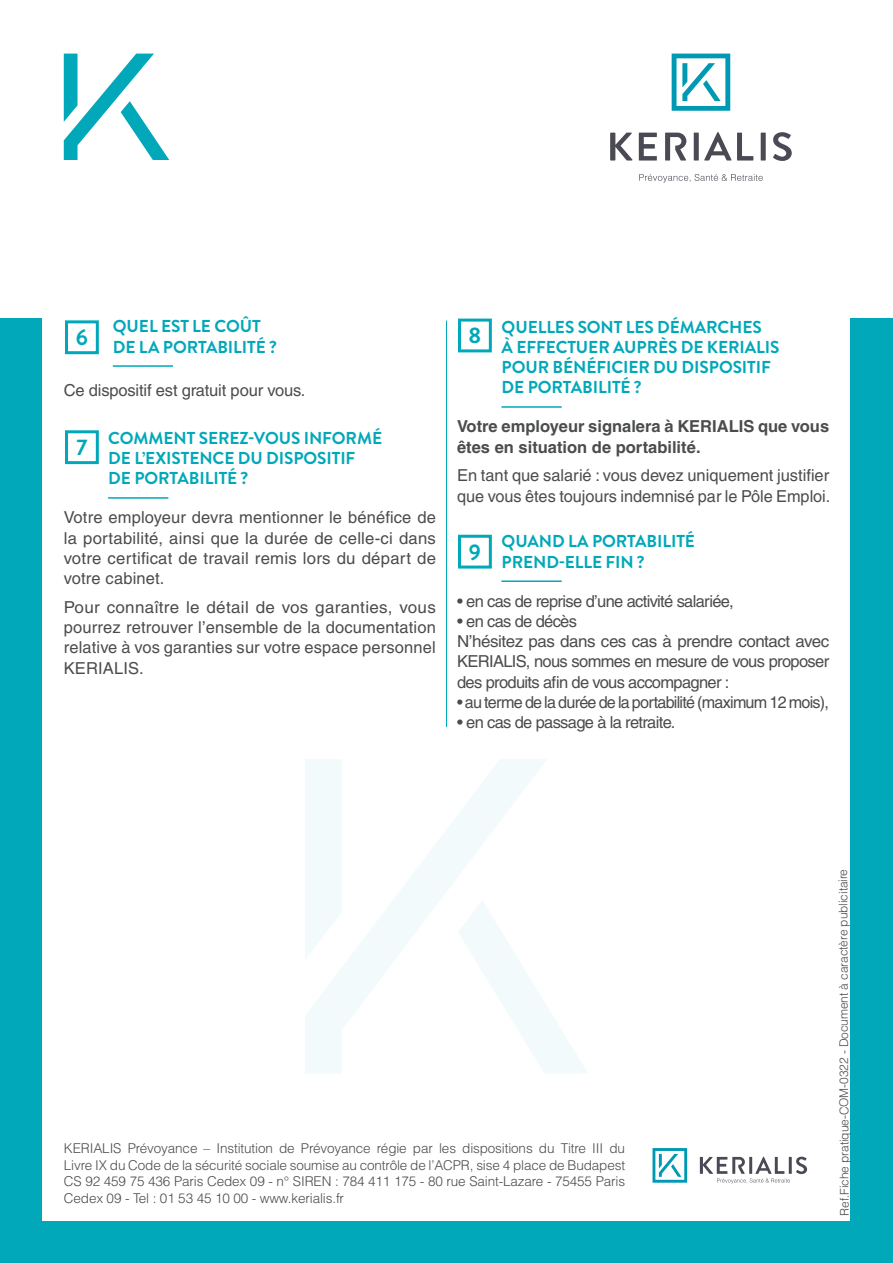
<style>
.page{position:relative;width:893px;height:1263px;background:#fff}
.page>*{position:absolute;margin:0;border:0;box-sizing:border-box;transform-origin:0 0}
.KE_FICHE_INTERTITRE{font:700 22.5px "Brandon Grotesque";color:#00a8b9}
.KE_FICHE_INTERTITRE-2{font:700 17.25px/20.2px "Brandon Grotesque";letter-spacing:-.005em;color:#00a8b9}
.TEXTE{font:16.5px/20.2px "Helvetica LT Pro";letter-spacing:-.01em;color:#4b4c4d;text-align:justify}
.TEXTE-2{font:16.5px "Helvetica LT Pro";letter-spacing:-.04em;color:#4b4c4d}
.TEXTE-3{font:700 16.5px/20.2px "Helvetica LT Pro";color:#4b4c4d}
.TEXTE-4{font:16.5px "Helvetica LT Pro";letter-spacing:-.045em;color:#4b4c4d}
.t1{font:300 13.5px/16.5px "Helvetica LT Pro";letter-spacing:-.01em;color:#4b4c4d;text-align:justify}
.KE_ADRESSE{font:300 12px "Helvetica LT Pro";letter-spacing:-.015em;color:#4b4c4d}
</style>
<div class="page">
<div style="left:0;top:319px;width:893px;height:944px;background:#00a8b9"></div>
<div style="left:43px;top:43px;width:807px;height:1177px;background:#fff"></div>
<hr style="left:789px;top:1157px;width:3px;height:17px;background:#4a4a54">
<svg style="left:796px;top:1157px;width:11px;height:17px"></svg>
<svg style="left:652px;top:1148px;width:35px;height:35px"></svg>
<svg style="left:700px;top:1157px;width:90px;height:26px"></svg>
<svg style="left:64px;top:54px;width:105px;height:106px"></svg>
<hr style="left:108px;top:497px;width:60px;height:2px;background:#00a8b9">
<hr style="left:501px;top:406px;width:61px;height:2px;background:#00a8b9">
<hr style="left:501px;top:580px;width:61px;height:2px;background:#00a8b9">
<svg style="left:610px;top:133px;width:22px;height:28px"></svg>
<svg style="left:639px;top:133px;width:18px;height:28px"></svg>
<div style="left:694px;top:133px;width:5px;height:28px;background:#4a4a54"></div>
<svg style="left:704px;top:132px;width:49px;height:29px"></svg>
<div style="left:761px;top:133px;width:5px;height:28px;background:#4a4a54"></div>
<svg style="left:773px;top:132px;width:19px;height:29px"></svg>
<svg style="left:665px;top:133px;width:21px;height:28px"></svg>
<svg style="left:672px;top:54px;width:58px;height:57px"></svg>
<svg style="left:639px;top:174px;width:124px;height:9px"></svg>
<hr style="left:113px;top:365px;width:60px;height:2px;background:#00a8b9">
<hr style="left:446px;top:321px;width:1px;height:406px;background:#00a8b9">
<svg style="left:547px;top:1007px;width:40px;height:66px"></svg>
<svg style="left:305px;top:759px;width:242px;height:314px"></svg>
<div style="left:65px;top:320px;width:34px;height:34px;border:3px solid #00a8b9"></div>
<div style="left:65px;top:430px;width:34px;height:34px;border:3px solid #00a8b9"></div>
<div style="left:458px;top:319px;width:34px;height:33px;border:3px solid #00a8b9"></div>
<div style="left:458px;top:535px;width:34px;height:33px;border:3px solid #00a8b9"></div>
<p class="KE_FICHE_INTERTITRE-2" style="left:113px;top:316px;width:149px">QUEL EST LE COÛT</p>
<p class="KE_FICHE_INTERTITRE-2" style="left:113px;top:337px;width:165px">DE LA PORTABILITÉ ?</p>
<p class="TEXTE" style="left:64px;top:380px;width:243px">Ce dispositif est gratuit pour vous.</p>
<p class="KE_FICHE_INTERTITRE" style="left:76px;top:322px;width:14px">6</p>
<p class="KE_FICHE_INTERTITRE" style="left:76px;top:432px;width:12px">7</p>
<p class="KE_FICHE_INTERTITRE-2" style="left:108px;top:428px;width:275px">COMMENT SEREZ-VOUS INFORMÉ</p>
<p class="KE_FICHE_INTERTITRE-2" style="left:108px;top:448px;width:249px">DE L’EXISTENCE DU DISPOSITIF</p>
<p class="KE_FICHE_INTERTITRE-2" style="left:108px;top:469px;width:142px">DE PORTABILITÉ ?</p>
<p class="TEXTE" style="left:64px;top:507px;width:374px">Votre employeur devra mentionner le bénéfice de la portabilité, ainsi que la durée de celle-ci dans votre certificat de travail remis lors du départ de votre cabinet.</p>
<p class="TEXTE" style="left:64px;top:597px;width:374px">Pour connaître le détail de vos garanties, vous pourrez retrouver l’ensemble de la documentation relative à vos garanties sur votre espace personnel KERIALIS.</p>
<p class="KE_FICHE_INTERTITRE" style="left:469px;top:320px;width:14px">8</p>
<p class="KE_FICHE_INTERTITRE-2" style="left:502px;top:317px;width:262px">QUELLES SONT LES DÉMARCHES</p>
<p class="KE_FICHE_INTERTITRE-2" style="left:502px;top:337px;width:279px">À EFFECTUER AUPRÈS DE KERIALIS<br>POUR BÉNÉFICIER DU DISPOSITIF</p>
<p class="KE_FICHE_INTERTITRE-2" style="left:502px;top:378px;width:142px">DE PORTABILITÉ ?</p>
<p class="TEXTE-3" style="left:457px;top:416px;width:374px">Votre employeur signalera à KERIALIS que vous êtes en situation de portabilité.</p>
<p class="TEXTE" style="left:457px;top:465px;width:375px">En tant que salarié : vous devez uniquement justifier que vous êtes toujours indemnisé par le Pôle Emploi.</p>
<p class="KE_FICHE_INTERTITRE" style="left:469px;top:536px;width:14px">9</p>
<p class="KE_FICHE_INTERTITRE-2" style="left:502px;top:532px;width:195px">QUAND LA PORTABILITÉ</p>
<p class="KE_FICHE_INTERTITRE-2" style="left:502px;top:552px;width:145px">PREND-ELLE FIN ?</p>
<p class="TEXTE-2" style="left:457px;top:591px;width:278px">• en cas de reprise d’une activité salariée,</p>
<p class="TEXTE-2" style="left:457px;top:611px;width:121px">• en cas de décès</p>
<p class="TEXTE" style="left:457px;top:631px;width:374px">N’hésitez pas dans ces cas à prendre contact avec KERIALIS, nous sommes en mesure de vous proposer des produits afin de vous accompagner :</p>
<p class="TEXTE-4" style="left:457px;top:692px;width:373px">• au terme de la durée de la portabilité (maximum 12 mois),</p>
<p class="TEXTE-2" style="left:457px;top:713px;width:220px">• en cas de passage à la retraite.</p>
<p class="t1" style="left:64px;top:1140px;width:563px">KERIALIS Prévoyance – Institution de Prévoyance régie par les dispositions du Titre III du Livre IX du Code de la sécurité sociale soumise au contrôle de l’ACPR, sise 4 place de Budapest CS 92 459 75 436 Paris Cedex 09 - n° SIREN : 784 411 175 - 80 rue Saint-Lazare - 75455 Paris Cedex 09 - Tel : 01 53 45 10 00 - www.kerialis.fr</p>
<p class="KE_ADRESSE" style="left:836px;top:1216px;width:348px;rotate:-90deg">Ref.Fiche pratique-COM-0322 - Document à caractère publicitaire</p>
</div>
